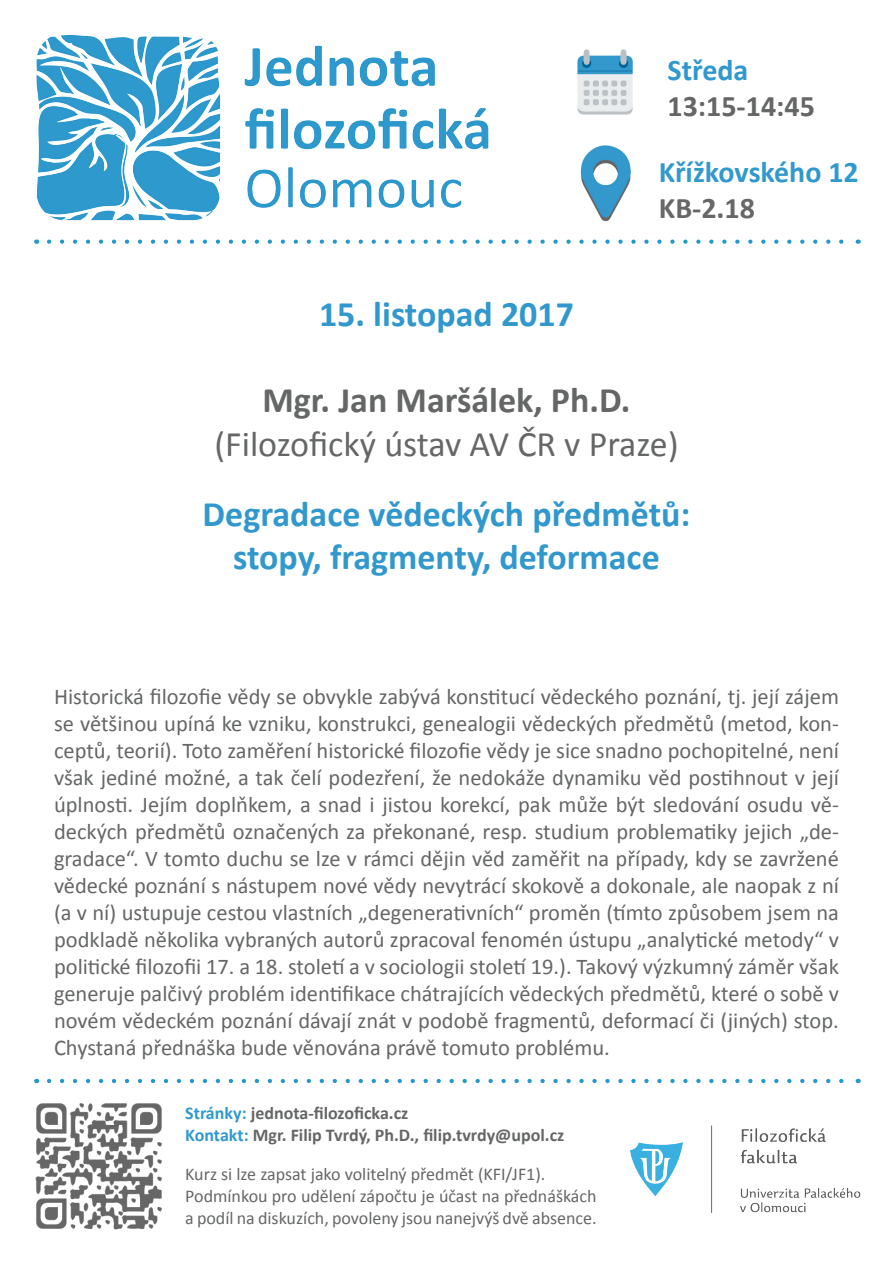
<style>
.page{position:relative;width:893px;height:1263px;background:#fff}
.page>*{position:absolute;margin:0;border:0;box-sizing:border-box;transform-origin:0 0}
.prednaska{font:700 36px "Calibri";color:#3198cd}
.afiliace{font:36px "Calibri";color:#656666}
.meno{font:700 36px "Calibri";color:#656666}
.dátum{font:700 36px "Calibri";color:#3198cd}
.t1{font:700 30px "Calibri";color:#3199cd}
.t2{font:700 30px "Calibri";color:#656666}
.t3{font:700 30px "Calibri";color:#666766}
.t4{font:700 30px "Calibri";color:#3198cd}
.abstrakt{font:22.5px/27px "Calibri";color:#656666;text-align:justify}
.t5{font:18px/21.6px "Calibri";color:#656666}
.t6{font:700 18px "Calibri";color:#656666}
.s1{color:#3199cd}
.s2{color:#3198cd}
</style>
<div class="page">
<img style="left:34px;top:34px;width:458px;height:210px">
<img style="left:580px;top:145px;width:51px;height:77px">
<img style="left:577px;top:49px;width:56px;height:66px">
<svg style="left:49px;top:240px;width:795px;height:4px"></svg>
<img style="left:630px;top:1125px;width:231px;height:88px">
<img style="left:35px;top:1103px;width:127px;height:127px">
<svg style="left:49px;top:1079px;width:795px;height:4px"></svg>
<p class="t4" style="left:667px;top:51px;width:82px">Středa</p>
<p class="t2" style="left:667px;top:87px;width:149px">13:15-14:45</p>
<p class="dátum" style="left:319px;top:292px;width:256px">15. listopad 2017</p>
<p class="t1" style="left:659px;top:153px;width:201px">Křížkovského 12</p>
<p class="t3" style="left:659px;top:189px;width:98px">KB-2.18</p>
<p class="meno" style="left:262px;top:378px;width:370px">Mgr. Jan Maršálek, Ph.D.</p>
<p class="afiliace" style="left:214px;top:421px;width:466px">(Filozofický ústav AV ČR v Praze)</p>
<p class="prednaska" style="left:203px;top:492px;width:489px">Degradace vědeckých předmětů:</p>
<p class="prednaska" style="left:233px;top:535px;width:428px">stopy, fragmenty, deformace</p>
<p class="abstrakt" style="left:54px;top:682px;width:786px">Historická filozofie vědy se obvykle zabývá konstitucí vědeckého poznání, tj. její zájem se většinou upíná ke vzniku, konstrukci, genealogii vědeckých předmětů (metod, kon&shy;ceptů, teorií). Toto zaměření historické filozofie vědy je sice snadno pochopitelné, není však jediné možné, a tak čelí podezření, že nedokáže dynamiku věd postihnout v její úplnosti. Jejím doplňkem, a snad i jistou korekcí, pak může být sledování osudu vě&shy;deckých předmětů označených za překonané, resp. studium problematiky jejich „de&shy;gradace“. V tomto duchu se lze v rámci dějin věd zaměřit na případy, kdy se zavržené vědecké poznání s nástupem nové vědy nevytrácí skokově a dokonale, ale naopak z ní (a v ní) ustupuje cestou vlastních „degenerativních“ proměn (tímto způsobem jsem na podkladě několika vybraných autorů zpracoval fenomén ústupu „analytické metody“ v politické filozofii 17. a 18. století a v sociologii století 19.). Takový výzkumný záměr však generuje palčivý problém identifikace chátrajících vědeckých předmětů, které o sobě v novém vědeckém poznání dávají znát v podobě fragmentů, deformací či (jiných) stop.<br>Chystaná přednáška bude věnována právě tomuto problému.</p>
<p class="t6" style="left:185px;top:1102px;width:225px"><span class="s1">Stránky</span><span class="s2">:</span> jednota-filozoficka.cz</p>
<p class="t6" style="left:185px;top:1123px;width:381px"><span class="s2">Kontakt</span><span class="s1">:</span> Mgr. Filip Tvrdý, Ph.D., filip.tvrdy@upol.cz</p>
<p class="t5" style="left:185px;top:1163px;width:362px">Kurz si lze zapsat jako volitelný předmět (KFI/JF1).</p>
<p class="t5" style="left:185px;top:1184px;width:413px">Podmínkou pro udělení zápočtu je účast na přednáškách a podíl na diskuzích, povoleny jsou nanejvýš dvě absence.</p>
</div>
